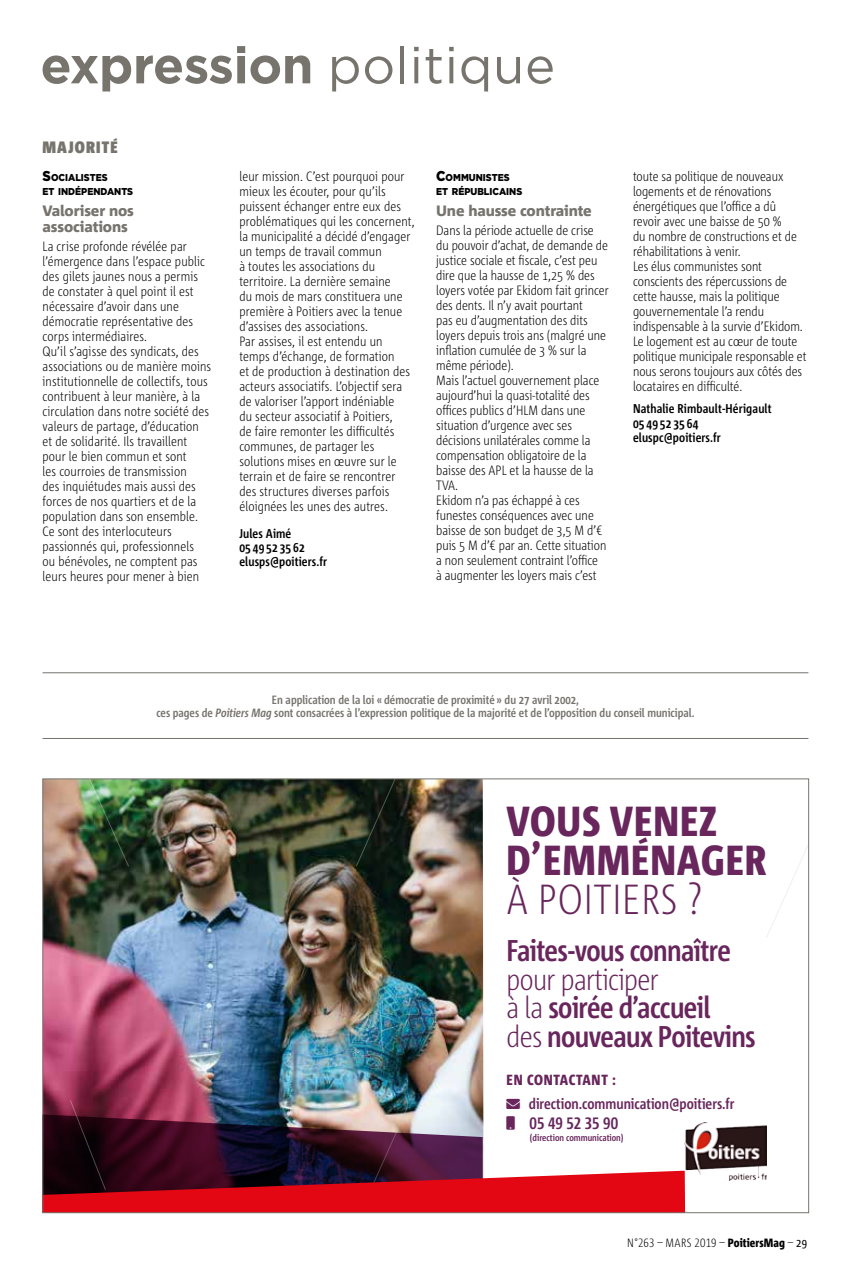
<style>
.page{position:relative;width:851px;height:1276px;background:#fff}
.page>*{position:absolute;margin:0;border:0;box-sizing:border-box;transform-origin:0 0}
.t1{font:700 51px "Gotham";letter-spacing:-.01em;color:#77746e}
.t2{font:800 42px/39px "Corpid C1 Cd";letter-spacing:.02em;color:#68265c}
.t3{font:300 42px "Corpid C1 Cd";letter-spacing:.02em;color:#68265c}
.t4{font:700 30px/28.5px "Corpid C1 Cd";letter-spacing:-.02em;color:#68265c}
.t5{font:700 16.5px "Corpid C1 Cd";color:#68265c}
.t6{font:900 16.5px "Corpid C1 Cd";letter-spacing:.07em;color:#77746e}
.t7{font:800 15px/16.5px "Corpid C1";letter-spacing:-.01em;color:#77746e}
.t8{font:700 15px "Corpid C1 Cd";color:#68265c}
.t9{font:800 14.7px "Corpid C1 Cd";letter-spacing:.05em;color:#68265c}
.t10{font:300 13.5px/15px "Corpid C1 Cd";letter-spacing:.005em;color:#000}
.t11{font:700 12.75px/14.2px "Corpid C1 Cd";letter-spacing:.01em;color:#000}
.t12{font:700 12px/13.5px "Corpid C1 Cd";color:#77746e;text-align:center}
.t13{font:300 12px "Corpid C1 Cd";letter-spacing:.01em;color:#000}
.t14{font:900 10.05px/14.2px "Gotham";color:#000;scale:.91 1}
.t15{font:700 9.45px "Corpid C1 Cd";color:#68265c}
.s1{font-weight:400}
.s2{font-size:14.25px}
.s3{font-style:italic}
.s4{font-weight:300}
.s5{font-weight:800}
</style>
<div class="page">
<img style="left:45px;top:780px;width:438px;height:319px">
<img style="left:685px;top:1122px;width:80px;height:58px">
<svg style="left:355px;top:780px;width:45px;height:87px"></svg>
<svg style="left:766px;top:850px;width:40px;height:88px"></svg>
<img style="left:46px;top:780px;width:84px;height:87px">
<hr style="left:43px;top:738px;width:765px;height:1px;background:#77746e">
<hr style="left:43px;top:672px;width:765px;height:1px;background:#77746e">
<img style="left:43px;top:1099px;width:642px;height:113px">
<h1 class="t1" style="left:40px;top:31px;width:516px">expression <span class="s1">politique</span></h1>
<p class="t6" style="left:43px;top:137px;width:77px">MAJORITÉ</p>
<p class="t14" style="left:43px;top:170px;width:101px"><span class="s2">S</span>OCIALISTES<br>ET INDÉPENDANTS</p>
<p class="t7" style="left:43px;top:202px;width:93px">Valoriser nos associations</p>
<p class="t10" style="left:43px;top:239px;width:170px">La crise profonde révélée par l’émergence dans l’espace public des gilets jaunes nous a permis de constater à quel point il est nécessaire d’avoir dans une démocratie représentative des corps intermédiaires.<br>Qu’il s’agisse des syndicats, des associations ou de manière moins institutionnelle de collectifs, tous contribuent à leur manière, à la circulation dans notre société des valeurs de partage, d’éducation et de solidarité. Ils travaillent pour le bien commun et sont<br>les courroies de transmission<br>des inquiétudes mais aussi des forces de nos quartiers et de la population dans son ensemble.<br>Ce sont des interlocuteurs passionnés qui, professionnels<br>ou bénévoles, ne comptent pas leurs heures pour mener à bien</p>
<p class="t10" style="left:239px;top:168px;width:177px">leur mission. C’est pourquoi pour mieux les écouter, pour qu’ils puissent échanger entre eux des problématiques qui les concernent, la municipalité a décidé d’engager un temps de travail commun<br>à toutes les associations du territoire. La dernière semaine<br>du mois de mars constituera une première à Poitiers avec la tenue d’assises des associations.<br>Par assises, il est entendu un temps d’échange, de formation<br>et de production à destination des acteurs associatifs. L’objectif sera de valoriser l’apport indéniable<br>du secteur associatif à Poitiers,<br>de faire remonter les difficultés communes, de partager les solutions mises en œuvre sur le terrain et de faire se rencontrer des structures diverses parfois éloignées les unes des autres.</p>
<p class="t11" style="left:239px;top:526px;width:89px">Jules Aimé<br>05 49 52 35 62 elusps@poitiers.fr</p>
<p class="t14" style="left:436px;top:170px;width:96px"><span class="s2">C</span>OMMUNISTES<br>ET RÉPUBLICAINS</p>
<p class="t7" style="left:436px;top:202px;width:157px">Une hausse contrainte</p>
<p class="t10" style="left:436px;top:222px;width:174px">Dans la période actuelle de crise du pouvoir d’achat, de demande de justice sociale et fiscale, c’est peu dire que la hausse de 1,25 % des loyers votée par Ekidom fait grincer des dents. Il n’y avait pourtant<br>pas eu d’augmentation des dits loyers depuis trois ans (malgré une inflation cumulée de 3 % sur la même période).<br>Mais l’actuel gouvernement place aujourd’hui la quasi-totalité des offices publics d’HLM dans une situation d’urgence avec ses décisions unilatérales comme la compensation obligatoire de la baisse des APL et la hausse de la<br>TVA.<br>Ekidom n’a pas échappé à ces funestes conséquences avec une baisse de son budget de 3,5 M d’€ puis 5 M d’€ par an. Cette situation a non seulement contraint l’office<br>à augmenter les loyers mais c’est</p>
<p class="t10" style="left:633px;top:168px;width:175px">toute sa politique de nouveaux logements et de rénovations énergétiques que l’office a dû revoir avec une baisse de 50 %<br>du nombre de constructions et de réhabilitations à venir.<br>Les élus communistes sont conscients des répercussions de cette hausse, mais la politique gouvernementale l’a rendu indispensable à la survie d’Ekidom.<br>Le logement est au cœur de toute politique municipale responsable et nous serons toujours aux côtés des locataires en difficulté.</p>
<p class="t11" style="left:633px;top:401px;width:140px">Nathalie Rimbault-Hérigault<br>05 49 52 35 64 eluspc@poitiers.fr</p>
<p class="t12" style="left:156px;top:692px;width:539px">En application de la loi « démocratie de proximité » du 27 avril 2002,<br>ces pages de <span class="s3">Poitiers Mag</span> sont consacrées à l’expression politique de la majorité et de l’opposition du conseil municipal.</p>
<h2 class="t2" style="left:506px;top:800px;width:261px">VOUS VENEZ<br>D’EMMÉNAGER</h2>
<h2 class="t3" style="left:506px;top:873px;width:197px">À POITIERS ?</h2>
<h3 class="t4" style="left:506px;top:935px;width:226px">Faites-vous connaître</h3>
<h3 class="t4" style="left:506px;top:964px;width:250px"><span class="s4">pour participer<br>à la</span> soirée d’accueil<br><span class="s4">des</span> nouveaux Poitevins</h3>
<p class="t9" style="left:506px;top:1070px;width:111px">EN CONTACTANT :</p>
<p class="t8" style="left:528px;top:1094px;width:207px">direction.communication@poitiers.fr</p>
<p class="t5" style="left:529px;top:1113px;width:90px">05 49 52 35 90</p>
<p class="t15" style="left:530px;top:1131px;width:95px">(direction communication)</p>
<p class="t13" style="left:627px;top:1235px;width:181px">N°263 – MARS 2019 – <span class="s5">PoitiersMag</span> – <span class="s1">29</span></p>
</div>
